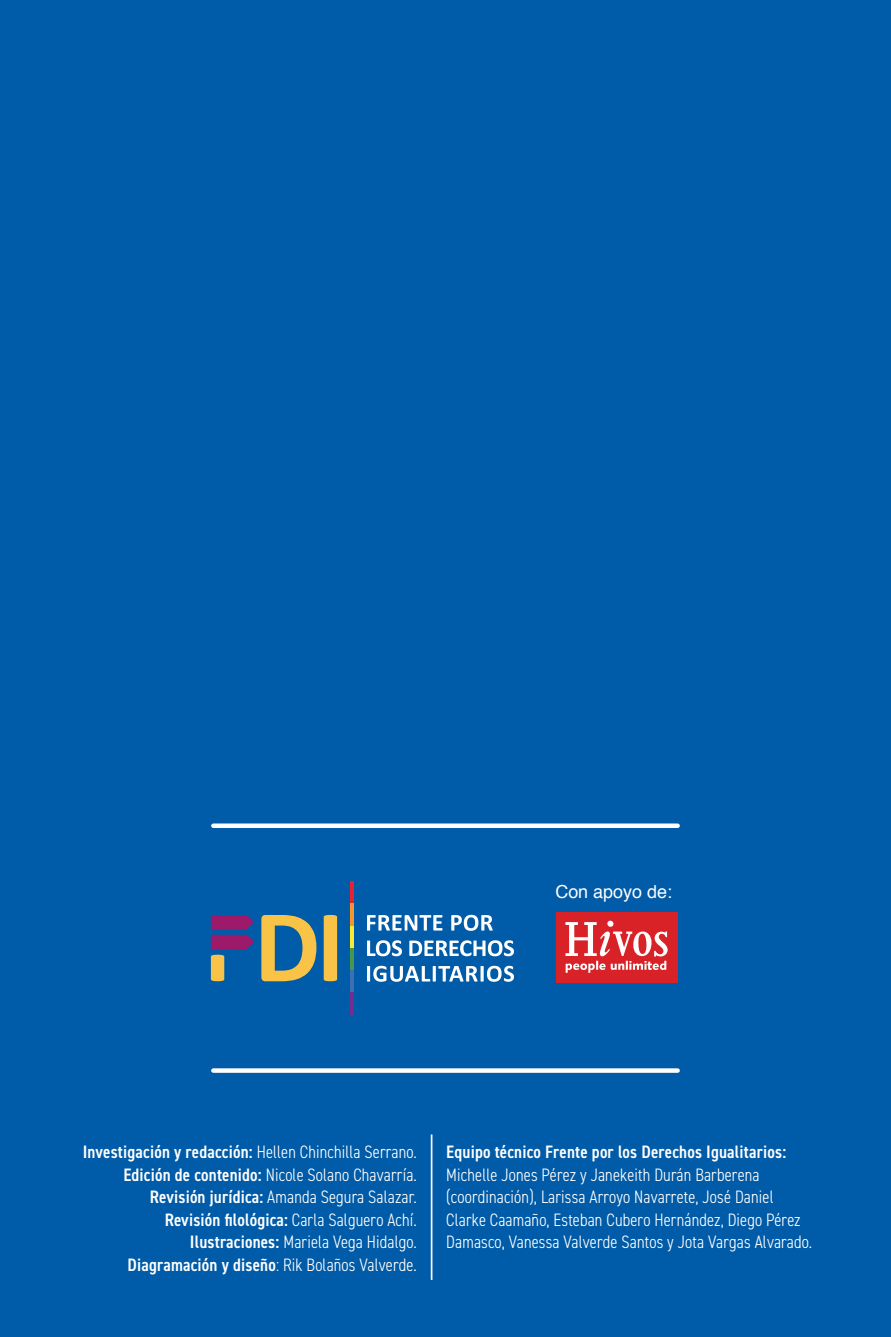
<style>
.page{position:relative;width:891px;height:1337px;background:#fff}
.page>*{position:absolute;margin:0;border:0;box-sizing:border-box;transform-origin:0 0}
.footnotes{font:300 condensed 18px/22.5px "DIN2014";letter-spacing:.01em;color:#fff}
.footnotes-2{font:600 condensed 18px "DIN2014";letter-spacing:.01em;color:#fff}
.t1{font:18px "Helvetica";color:#fffefd}
.s1{font-weight:300}
.s2{font-weight:600}
</style>
<div class="page">
<div style="left:0;top:0;width:891px;height:1336px;background:#005ba8"></div>
<svg style="left:213px;top:1068px;width:465px;height:4px;background:#eaf1f7"></svg>
<div style="left:213px;top:823px;width:465px;height:5px;background:#fff"></div>
<svg style="left:367px;top:915px;width:75px;height:15px"></svg>
<svg style="left:451px;top:914px;width:42px;height:16px"></svg>
<svg style="left:367px;top:940px;width:35px;height:16px"></svg>
<svg style="left:409px;top:940px;width:105px;height:16px"></svg>
<svg style="left:367px;top:965px;width:147px;height:16px"></svg>
<hr style="left:350px;top:881px;width:4px;height:23px;background:#e5242f">
<hr style="left:350px;top:904px;width:4px;height:22px;background:#f6962c">
<hr style="left:350px;top:926px;width:4px;height:22px;background:#f9ea32">
<hr style="left:350px;top:948px;width:4px;height:22px;background:#43984e">
<hr style="left:350px;top:970px;width:4px;height:22px;background:#3c6eb1">
<hr style="left:350px;top:992px;width:4px;height:22px;background:#702f8e">
<svg style="left:261px;top:915px;width:55px;height:66px"></svg>
<svg style="left:324px;top:915px;width:13px;height:66px"></svg>
<svg style="left:211px;top:915px;width:43px;height:66px"></svg>
<div style="left:556px;top:912px;width:121px;height:70px;background:#d82227"></div>
<svg style="left:565px;top:922px;width:103px;height:50px"></svg>
<hr style="left:431px;top:1134px;width:1px;height:145px;background:#fff">
<p class="t1" style="left:555px;top:878px;width:118px">Con apoyo de:</p>
<p class="footnotes-2" style="left:83px;top:1140px;width:336px">Investigación y redacción: <span class="s1">Hellen Chinchilla Serrano.</span></p>
<p class="footnotes" style="left:123px;top:1163px;width:295px"><span class="s2">Edición de contenido:</span> Nicole Solano Chavarría.</p>
<p class="footnotes" style="left:150px;top:1185px;width:269px"><span class="s2">Revisión jurídica:</span> Amanda Segura Salazar.</p>
<p class="footnotes-2" style="left:165px;top:1207px;width:254px">Revisión filológica: <span class="s1">Carla Salguero Achí.</span></p>
<p class="footnotes" style="left:190px;top:1230px;width:229px"><span class="s2">Ilustraciones:</span> Mariela Vega Hidalgo.</p>
<p class="footnotes" style="left:128px;top:1253px;width:291px"><span class="s2">Diagramación y diseño</span>: Rik Bolaños Valverde.</p>
<p class="footnotes-2" style="left:446px;top:1140px;width:341px">Equipo técnico Frente por los Derechos Igualitarios:</p>
<p class="footnotes" style="left:446px;top:1163px;width:367px">Michelle Jones Pérez y Janekeith Durán Barberena (coordinación), Larissa Arroyo Navarrete, José Daniel Clarke Caamaño, Esteban Cubero Hernández, Diego Pérez Damasco, Vanessa Valverde Santos y Jota Vargas Alvarado.</p>
</div>
